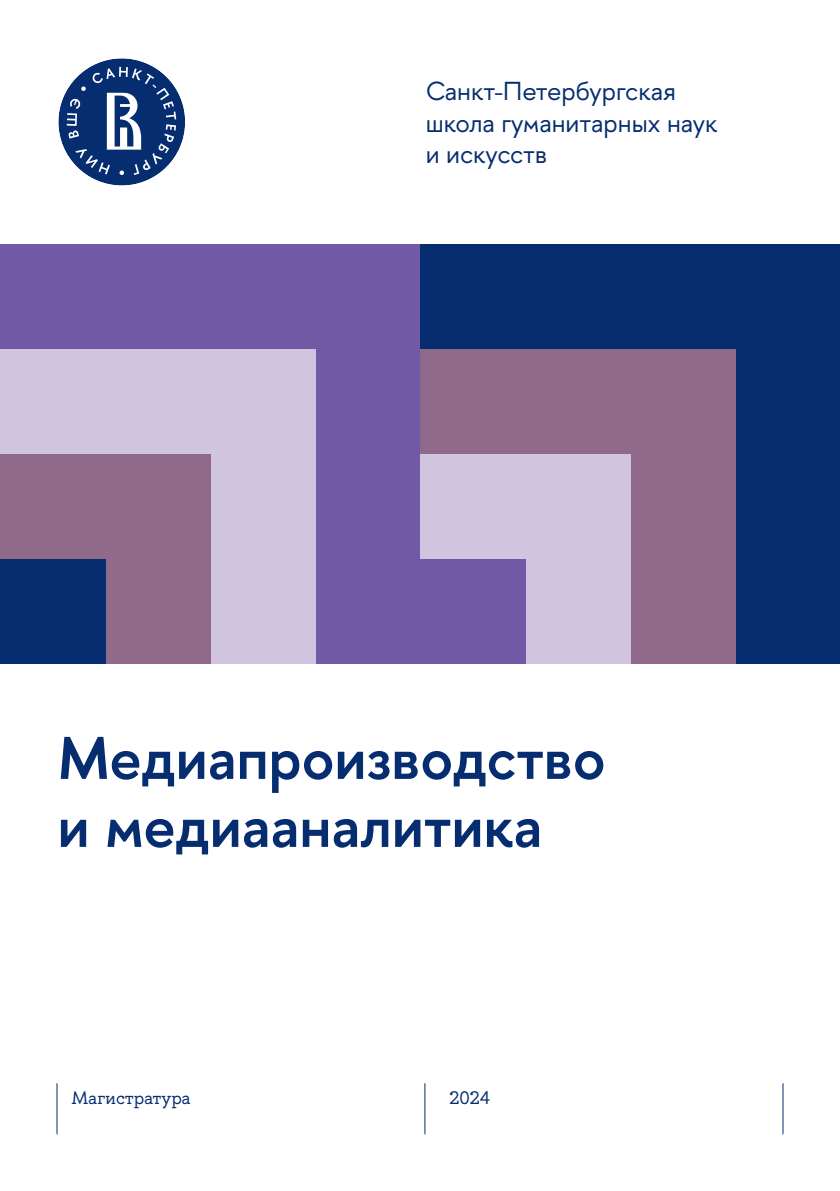
<style>
.page{position:relative;width:840px;height:1191px;background:#fff}
.page>*{position:absolute;margin:0;border:0;box-sizing:border-box;transform-origin:0 0}
.t1{font:600 60px/68px "HSE Sans";color:#052d6f}
.t2{font:26px/31.2px "HSE Sans";color:#052d6f}
.t3{font:18px "HSE Slab";color:#052d6f}
</style>
<div class="page">
<div style="left:0;top:244px;width:420px;height:420px;background:#7159a5"></div>
<div style="left:0;top:349px;width:315px;height:315px;background:#d1c4e0"></div>
<div style="left:0;top:454px;width:210px;height:210px;background:#8f6a8b"></div>
<div style="left:0;top:559px;width:105px;height:105px;background:#052d6f"></div>
<div style="left:420px;top:244px;width:419px;height:420px;background:#052d6f"></div>
<div style="left:420px;top:349px;width:314px;height:315px;background:#8f6a8b"></div>
<div style="left:420px;top:454px;width:210px;height:210px;background:#d1c4e0"></div>
<div style="left:420px;top:559px;width:105px;height:105px;background:#7159a5"></div>
<hr style="left:782px;top:1083px;width:1px;height:51px;background:#052d6f">
<hr style="left:56px;top:1083px;width:1px;height:51px;background:#052d6f">
<hr style="left:424px;top:1083px;width:1px;height:51px;background:#052d6f">
<svg style="left:58px;top:58px;width:127px;height:128px"></svg>
<p class="t2" style="left:425px;top:76px;width:293px">Санкт-Петербургская школа гуманитарных наук и искусств</p>
<h1 class="t1" style="left:57px;top:724px;width:549px">Медиапроизводство и медиааналитика</h1>
<p class="t3" style="left:71px;top:1086px;width:121px">Магистратура</p>
<p class="t3" style="left:449px;top:1086px;width:42px">2024</p>
</div>
